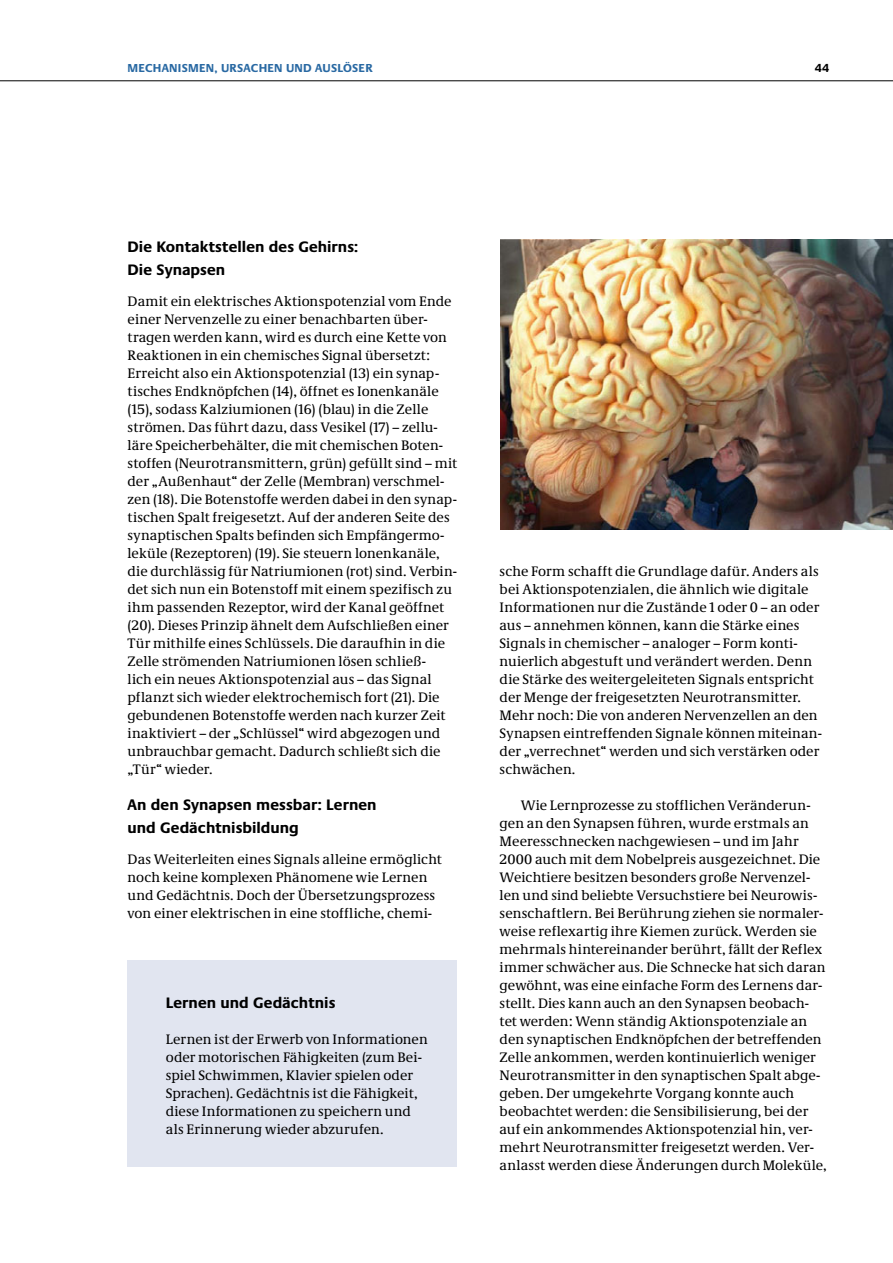
<style>
.page{position:relative;width:893px;height:1263px;background:#fff}
.page>*{position:absolute;margin:0;border:0;box-sizing:border-box;transform-origin:0 0}
.t1{font:700 15.75px/22.5px "Neue Praxis";color:#000}
.t2{font:14.25px/18px "Neue Demos";letter-spacing:.005em;color:#000}
.t3{font:700 12px "Neue Praxis";letter-spacing:.02em;color:#2969a3}
.t4{font:700 12px "Neue Praxis";color:#000}
</style>
<div class="page">
<hr style="left:0;top:80px;width:893px;height:1px;background:#000">
<div style="left:128px;top:960px;width:329px;height:206px;background:#e1e5f0"></div>
<img style="left:501px;top:240px;width:392px;height:290px">
<p class="t3" style="left:128px;top:61px;width:247px">MECHANISMEN, URSACHEN UND AUSLÖSER</p>
<p class="t4" style="left:815px;top:61px;width:16px">44</p>
<p class="t1" style="left:128px;top:235px;width:232px">Die Kontaktstellen des Gehirns:<br>Die Synapsen</p>
<p class="t2" style="left:128px;top:292px;width:331px">Damit ein elektrisches Aktionspotenzial vom Ende einer Nervenzelle zu einer benachbarten über&shy;tragen werden kann, wird es durch eine Kette von Reaktionen in ein chemisches Signal übersetzt:<br>Erreicht also ein Aktionspotenzial (13) ein synap&shy;tisches Endknöpfchen (14), öffnet es Ionenkanäle (15), sodass Kalziumionen (16) (blau) in die Zelle strömen. Das führt dazu, dass Vesikel (17) – zellu&shy;läre Speicherbehälter, die mit chemischen Boten&shy;stoffen (Neurotransmittern, grün) gefüllt sind – mit der „Außenhaut“ der Zelle (Membran) verschmel&shy;zen (18). Die Botenstoffe werden dabei in den synap&shy;tischen Spalt freigesetzt. Auf der anderen Seite des synaptischen Spalts befinden sich Empfängermo&shy;leküle (Rezeptoren) (19). Sie steuern lonenkanäle, die durchlässig für Natriumionen (rot) sind. Verbin&shy;det sich nun ein Botenstoff mit einem spezifisch zu ihm passenden Rezeptor, wird der Kanal geöffnet (20). Dieses Prinzip ähnelt dem Aufschließen einer Tür mithilfe eines Schlüssels. Die daraufhin in die Zelle strömenden Natriumionen lösen schließ-<br>lich ein neues Aktionspotenzial aus – das Signal pflanzt sich wieder elektrochemisch fort (21). Die gebundenen Botenstoffe werden nach kurzer Zeit inaktiviert – der „Schlüssel“ wird abgezogen und unbrauchbar gemacht. Dadurch schließt sich die „Tür“ wieder.</p>
<p class="t1" style="left:128px;top:793px;width:251px">An den Synapsen messbar: Lernen und Gedächtnisbildung</p>
<p class="t2" style="left:128px;top:850px;width:316px">Das Weiterleiten eines Signals alleine ermöglicht noch keine komplexen Phänomene wie Lernen und Gedächtnis. Doch der Übersetzungsprozess von einer elektrischen in eine stoffliche, chemi-</p>
<p class="t1" style="left:166px;top:991px;width:171px">Lernen und Gedächtnis</p>
<p class="t2" style="left:166px;top:1030px;width:263px">Lernen ist der Erwerb von Informationen oder motorischen Fähigkeiten (zum Bei&shy;spiel Schwimmen, Klavier spielen oder Sprachen). Gedächtnis ist die Fähigkeit, diese Informationen zu speichern und als Erinnerung wieder abzurufen.</p>
<p class="t2" style="left:500px;top:562px;width:324px">sche Form schafft die Grundlage dafür. Anders als bei Aktionspotenzialen, die ähnlich wie digitale Informationen nur die Zustände 1 oder 0 – an oder aus – annehmen können, kann die Stärke eines Signals in chemischer – analoger – Form konti&shy;nuierlich abgestuft und verändert werden. Denn die Stärke des weitergeleiteten Signals entspricht der Menge der freigesetzten Neurotransmitter.<br>Mehr noch: Die von anderen Nervenzellen an den Synapsen eintreffenden Signale können miteinan&shy;der „verrechnet“ werden und sich verstärken oder schwächen.</p>
<p class="t2" style="left:500px;top:796px;width:329px;text-indent:21px">Wie Lernprozesse zu stofflichen Veränderun&shy;gen an den Synapsen führen, wurde erstmals an Meeresschnecken nachgewiesen – und im Jahr 2000 auch mit dem Nobelpreis ausgezeichnet. Die Weichtiere besitzen besonders große Nervenzel&shy;len und sind beliebte Versuchstiere bei Neurowis&shy;senschaftlern. Bei Berührung ziehen sie normaler&shy;weise reflexartig ihre Kiemen zurück. Werden sie mehrmals hintereinander berührt, fällt der Reflex immer schwächer aus. Die Schnecke hat sich daran gewöhnt, was eine einfache Form des Lernens dar&shy;stellt. Dies kann auch an den Synapsen beobach&shy;tet werden: Wenn ständig Aktionspotenziale an den synaptischen Endknöpfchen der betreffenden Zelle ankommen, werden kontinuierlich weniger Neurotransmitter in den synaptischen Spalt abge&shy;geben. Der umgekehrte Vorgang konnte auch beobachtet werden: die Sensibilisierung, bei der auf ein ankommendes Aktionspotenzial hin, ver&shy;mehrt Neurotransmitter freigesetzt werden. Ver&shy;anlasst werden diese Änderungen durch Moleküle,</p>
</div>
